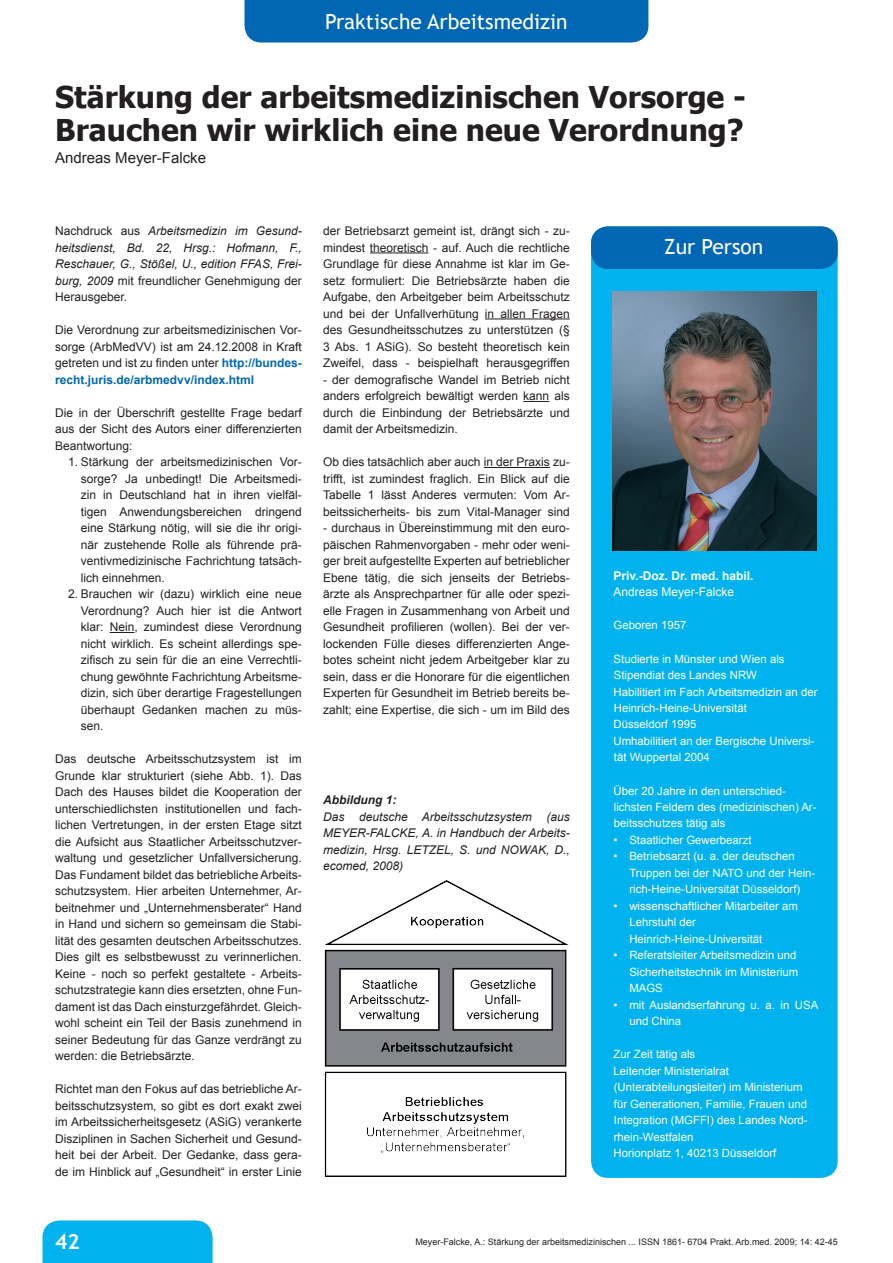
<style>
.page{position:relative;width:893px;height:1263px;background:#fff}
.page>*{position:absolute;margin:0;border:0;box-sizing:border-box;transform-origin:0 0}
.t1{font:700 30px/33px "Tahoma";color:#231f20}
.t2{font:21px "Trebuchet MS";color:#fff}
.t3{font:700 21px "Trebuchet MS";color:#fff}
.t4{font:15px "Arial";color:#231f20}
.t5{font:12px/16.5px "Arial";color:#231f20;text-align:justify}
.t6{font:italic 12px/16.5px "Arial";color:#231f20;text-align:justify}
.t7{font:700 12px "Arial";color:#fff}
.t8{font:12px "Arial";color:#fff}
.t9{font:italic 700 12px "Arial";color:#231f20}
.t10{font:11.4px/16.5px "Arial";color:#fff}
.t11{font:9px "Arial";color:#231f20}
.s1{font-style:normal}
.s2{font-weight:700;color:#0166b3}
</style>
<div class="page">
<div style="left:244px;top:0;width:404px;height:43px;background:#0166b3"></div>
<div style="left:43px;top:1220px;width:170px;height:43px;background:#00b3ef"></div>
<div style="left:591px;top:226px;width:247px;height:952px;background:#00b3ef;border-radius:17px"></div>
<div style="left:591px;top:226px;width:247px;height:43px;background:#0166b3;border-radius:17px"></div>
<img style="left:612px;top:291px;width:204px;height:260px">
<svg style="left:110px;top:632px;width:24px;height:1px"></svg>
<hr style="left:370px;top:252px;width:59px;height:1px;background:#231f20">
<hr style="left:485px;top:318px;width:85px;height:1px;background:#231f20">
<svg style="left:523px;top:401px;width:26px;height:1px"></svg>
<hr style="left:484px;top:467px;width:66px;height:1px;background:#231f20">
<img style="left:324px;top:880px;width:245px;height:297px">
<h2 class="t2" style="left:325px;top:9px;width:244px">Praktische Arbeitsmedizin</h2>
<h1 class="t1" style="left:55px;top:79px;width:692px">Stärkung der arbeitsmedizinischen Vorsorge -<br>Brauchen wir wirklich eine neue Verordnung?</h1>
<p class="t4" style="left:55px;top:148px;width:152px">Andreas Meyer-Falcke</p>
<p class="t6" style="left:55px;top:223px;width:248px"><span class="s1">Nachdruck aus</span> Arbeitsmedizin im Gesund&shy;heitsdienst, Bd. 22, Hrsg.: Hofmann, F., Reschauer, G., Stößel, U., edition FFAS, Frei&shy;burg, 2009 <span class="s1">mit freundlicher Genehmigung der Herausgeber.</span></p>
<p class="t5" style="left:55px;top:322px;width:248px">Die Verordnung zur arbeitsmedizinischen Vor&shy;sorge (ArbMedVV) ist am 24.12.2008 in Kraft getreten und ist zu finden unter <span class="s2">http://bundes&shy;recht.juris.de/arbmedvv/index.html</span></p>
<p class="t5" style="left:55px;top:404px;width:248px">Die in der Überschrift gestellte Frage bedarf aus der Sicht des Autors einer differenzierten Beantwortung:</p>
<p class="t5" style="left:81px;top:454px;width:223px;text-indent:-13px">1. Stärkung der arbeitsmedizinischen Vor&shy;sorge? Ja unbedingt! Die Arbeitsmedi&shy;zin in Deutschland hat in ihren vielfäl&shy;tigen Anwendungsbereichen dringend eine Stärkung nötig, will sie die ihr origi&shy;när zustehende Rolle als führende prä&shy;ventivmedizinische Fachrichtung tatsäch&shy;lich einnehmen.</p>
<p class="t5" style="left:81px;top:586px;width:223px;text-indent:-13px">2. Brauchen wir (dazu) wirklich eine neue Verordnung? Auch hier ist die Antwort klar: Nein, zumindest diese Verordnung nicht wirklich. Es scheint allerdings spe&shy;zifisch zu sein für die an eine Verrechtli&shy;chung gewöhnte Fachrichtung Arbeitsme&shy;dizin, sich über derartige Fragestellungen überhaupt Gedanken machen zu müs&shy;sen.</p>
<p class="t5" style="left:55px;top:751px;width:248px">Das deutsche Arbeitsschutzsystem ist im Grunde klar strukturiert (siehe Abb. 1). Das Dach des Hauses bildet die Kooperation der unterschiedlichsten institutionellen und fach&shy;lichen Vertretungen, in der ersten Etage sitzt die Aufsicht aus Staatlicher Arbeitsschutzver&shy;waltung und gesetzlicher Unfallversicherung.<br>Das Fundament bildet das betriebliche Arbeits&shy;schutzsystem. Hier arbeiten Unternehmer, Ar&shy;beitnehmer und „Unternehmensberater“ Hand in Hand und sichern so gemeinsam die Stabi&shy;lität des gesamten deutschen Arbeitsschutzes.<br>Dies gilt es selbstbewusst zu verinnerlichen.<br>Keine - noch so perfekt gestaltete - Arbeits&shy;schutzstrategie kann dies ersetzten, ohne Fun&shy;dament ist das Dach einsturzgefährdet. Gleich&shy;wohl scheint ein Teil der Basis zunehmend in seiner Bedeutung für das Ganze verdrängt zu werden: die Betriebsärzte.</p>
<p class="t5" style="left:55px;top:1081px;width:248px">Richtet man den Fokus auf das betriebliche Ar&shy;beitsschutzsystem, so gibt es dort exakt zwei im Arbeitssicherheitsgesetz (ASiG) verankerte Disziplinen in Sachen Sicherheit und Gesund&shy;heit bei der Arbeit. Der Gedanke, dass gera&shy;de im Hinblick auf „Gesundheit“ in erster Linie</p>
<p class="t5" style="left:323px;top:223px;width:248px">der Betriebsarzt gemeint ist, drängt sich - zu&shy;mindest theoretisch - auf. Auch die rechtliche Grundlage für diese Annahme ist klar im Ge&shy;setz formuliert: Die Betriebsärzte haben die Aufgabe, den Arbeitgeber beim Arbeitsschutz und bei der Unfallverhütung in allen Fragen des Gesundheitsschutzes zu unterstützen (§ 3 Abs. 1 ASiG). So besteht theoretisch kein Zweifel, dass - beispielhaft herausgegriffen</p>
<p class="t5" style="left:323px;top:371px;width:248px">- der demografische Wandel im Betrieb nicht anders erfolgreich bewältigt werden kann als durch die Einbindung der Betriebsärzte und damit der Arbeitsmedizin.</p>
<p class="t5" style="left:323px;top:454px;width:248px">Ob dies tatsächlich aber auch in der Praxis zu&shy;trifft, ist zumindest fraglich. Ein Blick auf die Tabelle 1 lässt Anderes vermuten: Vom Ar&shy;beitssicherheits- bis zum Vital-Manager sind</p>
<p class="t5" style="left:323px;top:520px;width:248px">- durchaus in Übereinstimmung mit den euro&shy;päischen Rahmenvorgaben - mehr oder weni&shy;ger breit aufgestellte Experten auf betrieblicher Ebene tätig, die sich jenseits der Betriebs&shy;ärzte als Ansprechpartner für alle oder spezi&shy;elle Fragen in Zusammenhang von Arbeit und Gesundheit profilieren (wollen). Bei der ver&shy;lockenden Fülle dieses differenzierten Ange&shy;botes scheint nicht jedem Arbeitgeber klar zu sein, dass er die Honorare für die eigentlichen Experten für Gesundheit im Betrieb bereits be&shy;zahlt; eine Expertise, die sich - um im Bild des</p>
<p class="t9" style="left:323px;top:792px;width:75px">Abbildung 1:</p>
<p class="t6" style="left:323px;top:808px;width:248px">Das deutsche Arbeitsschutzsystem (aus MEYER-FALCKE, A. in Handbuch der Arbeits&shy;medizin, Hrsg. LETZEL, S. und NOWAK, D., ecomed, 2008)</p>
<h2 class="t2" style="left:664px;top:234px;width:101px">Zur Person</h2>
<p class="t7" style="left:614px;top:568px;width:141px">Priv.-Doz. Dr. med. habil.</p>
<p class="t8" style="left:614px;top:584px;width:122px">Andreas Meyer-Falcke</p>
<p class="t10" style="left:614px;top:617px;width:74px">Geboren 1957</p>
<p class="t10" style="left:614px;top:650px;width:205px">Studierte in Münster und Wien als<br>Stipendiat des Landes NRW<br>Habilitiert im Fach Arbeitsmedizin an der<br>Heinrich-Heine-Universität<br>Düsseldorf 1995<br>Umhabilitiert an der Bergische Universi&shy;tät Wuppertal 2004</p>
<p class="t10" style="left:614px;top:782px;width:204px">Über 20 Jahre in den unterschied&shy;lichsten Feldern des (medizinischen) Ar&shy;beitsschutzes tätig als</p>
<p class="t10" style="left:614px;top:832px;width:140px">• Staatlicher Gewerbearzt</p>
<p class="t10" style="left:629px;top:848px;width:188px;text-indent:-16px">• Betriebsarzt (u. a. der deutschen<br>Truppen bei der NATO und der Hein&shy;rich-Heine-Universität Düsseldorf)</p>
<p class="t10" style="left:629px;top:898px;width:170px;text-indent:-16px">• wissenschaftlicher Mitarbeiter am<br>Lehrstuhl der<br>Heinrich-Heine-Universität</p>
<p class="t10" style="left:629px;top:947px;width:171px;text-indent:-16px">• Referatsleiter Arbeitsmedizin und<br>Sicherheitstechnik im Ministerium<br>MAGS</p>
<p class="t10" style="left:629px;top:997px;width:191px;text-indent:-16px">• mit Auslandserfahrung u. a. in USA und China</p>
<p class="t10" style="left:614px;top:1046px;width:195px">Zur Zeit tätig als<br>Leitender Ministerialrat (Unterabteilungsleiter) im Ministerium für Generationen, Familie, Frauen und<br>Integration (MGFFI) des Landes Nord&shy;rhein-Westfalen<br>Horionplatz 1, 40213 Düsseldorf</p>
<h2 class="t3" style="left:55px;top:1229px;width:26px">42</h2>
<p class="t11" style="left:415px;top:1236px;width:424px">Meyer-Falcke, A.: Stärkung der arbeitsmedizinischen ... ISSN 1861- 6704 Prakt. Arb.med. 2009; 14: 42-45</p>
</div>
